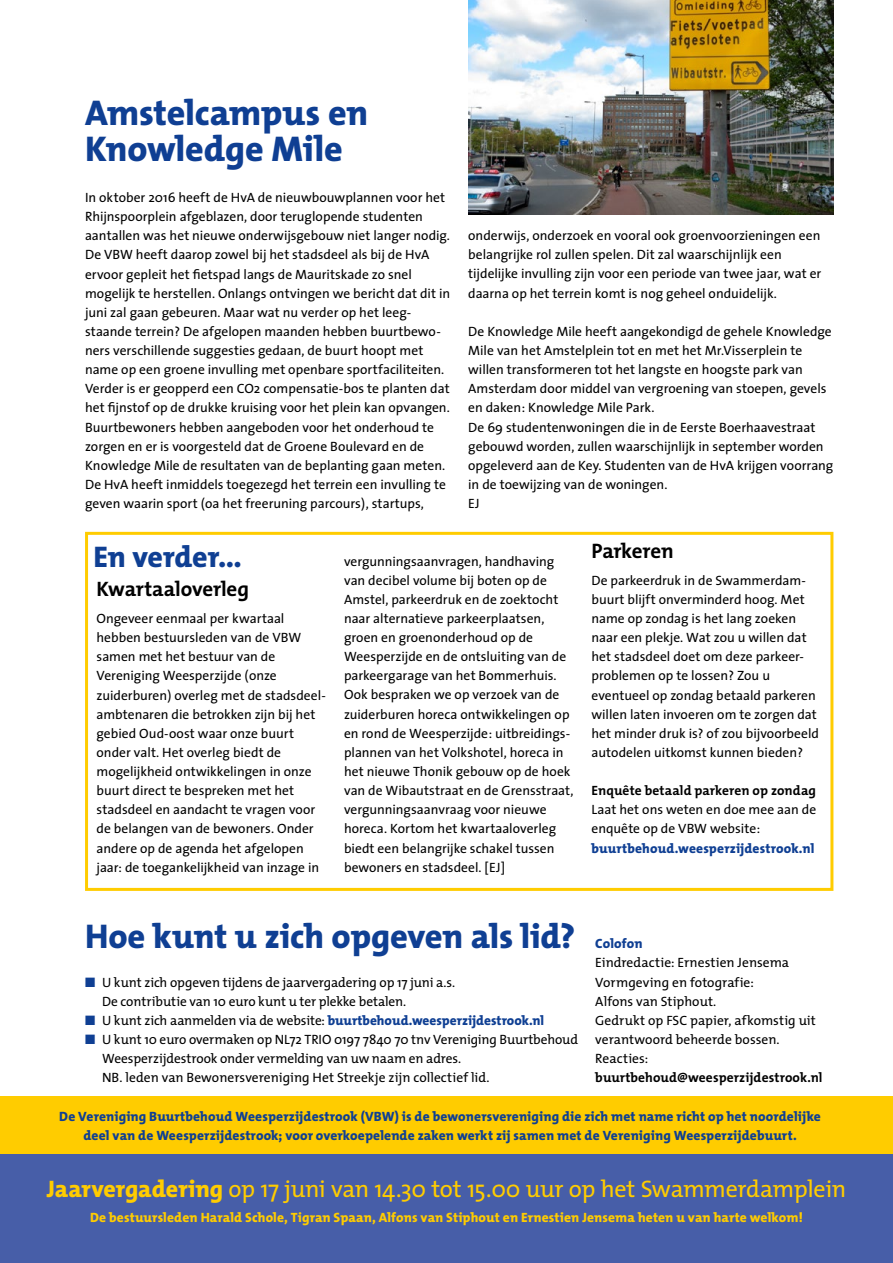
<style>
.page{position:relative;width:893px;height:1263px;background:#fff}
.page>*{position:absolute;margin:0;border:0;box-sizing:border-box;transform-origin:0 0}
.t1{font:800 36px/36px "The Mix";letter-spacing:-.005em;color:#0f3f93}
.t2{font:800 34.5px "The Mix";letter-spacing:-.005em;color:#0f3f93}
.t3{font:800 30px "The Mix";letter-spacing:-.005em;color:#0f3f93}
.t4{font:24px "The Mix";letter-spacing:-.015em;color:#fc0}
.t5{font:700 21px "The Mix";letter-spacing:-.005em;color:#000}
.t6{font:13.5px/19.2px "The Sans";color:#000}
.t7{font:13.5px/19.2px "The Mix";letter-spacing:-.005em;color:#000}
.t8{font:800 13.5px/19.2px "The Mix";letter-spacing:.01em;color:#0f3f93;text-align:center}
.t9{font:800 13.5px "The Mix";letter-spacing:.01em;color:#fc0}
.t10{font:700 13.5px "The Mix";letter-spacing:.005em;color:#000}
.s1{color:#0f3f93}
.s2{font-weight:400;color:#000}
.s3{font-weight:800}
</style>
<div class="page">
<div style="left:0;top:1154px;width:893px;height:109px;background:#475ea8"></div>
<div style="left:85px;top:532px;width:748px;height:359px;border:3px solid #fc0"></div>
<div style="left:0;top:1096px;width:893px;height:58px;background:#fc0"></div>
<img style="left:468px;top:0;width:366px;height:214px">
<h1 class="t1" style="left:85px;top:94px;width:285px">Amstelcampus en<br>Knowledge Mile</h1>
<p class="t6" style="left:85px;top:187px;width:367px">In oktober 2016 heeft de HvA de nieuwbouwplannen voor het Rhijnspoorplein afgeblazen, door teruglopende studenten aantallen was het nieuwe onderwijsgebouw niet langer nodig.<br>De VBW heeft daarop zowel bij het stadsdeel als bij de HvA ervoor gepleit het fietspad langs de Mauritskade zo snel mogelijk te herstellen. Onlangs ontvingen we bericht dat dit in juni zal gaan gebeuren. Maar wat nu verder op het leeg&shy;staande terrein? De afgelopen maanden hebben buurtbewo&shy;ners verschillende suggesties gedaan, de buurt hoopt met name op een groene invulling met openbare sportfaciliteiten.<br>Verder is er geopperd een CO2 compensatie-bos te planten dat het fijnstof op de drukke kruising voor het plein kan opvangen.<br>Buurtbewoners hebben aangeboden voor het onderhoud te zorgen en er is voorgesteld dat de Groene Boulevard en de Knowledge Mile de resultaten van de beplanting gaan meten.<br>De HvA heeft inmiddels toegezegd het terrein een invulling te geven waarin sport (oa het freeruning parcours), startups,</p>
<p class="t6" style="left:468px;top:226px;width:355px">onderwijs, onderzoek en vooral ook groenvoorzieningen een belangrijke rol zullen spelen. Dit zal waarschijnlijk een tijdelijke invulling zijn voor een periode van twee jaar, wat er daarna op het terrein komt is nog geheel onduidelijk.</p>
<p class="t6" style="left:468px;top:321px;width:367px">De Knowledge Mile heeft aangekondigd de gehele Knowledge Mile van het Amstelplein tot en met het Mr.Visserplein te willen transformeren tot het langste en hoogste park van Amsterdam door middel van vergroening van stoepen, gevels en daken: Knowledge Mile Park.<br>De 69 studentenwoningen die in de Eerste Boerhaavestraat gebouwd worden, zullen waarschijnlijk in september worden opgeleverd aan de Key. Studenten van de HvA krijgen voorrang in de toewijzing van de woningen.<br>EJ</p>
<h3 class="t3" style="left:94px;top:532px;width:150px">En verder…</h3>
<h3 class="t5" style="left:97px;top:572px;width:154px">Kwartaaloverleg</h3>
<p class="t6" style="left:97px;top:608px;width:231px">Ongeveer eenmaal per kwartaal hebben bestuursleden van de VBW samen met het bestuur van de Vereniging Weesperzijde (onze zuiderburen) overleg met de stadsdeel&shy;ambtenaren die betrokken zijn bij het gebied Oud-oost waar onze buurt onder valt. Het overleg biedt de mogelijkheid ontwikkelingen in onze buurt direct te bespreken met het stadsdeel en aandacht te vragen voor de belangen van de bewoners. Onder andere op de agenda het afgelopen jaar: de toegankelijkheid van inzage in</p>
<p class="t6" style="left:344px;top:551px;width:231px">vergunningsaanvragen, handhaving van decibel volume bij boten op de Amstel, parkeerdruk en de zoektocht naar alternatieve parkeerplaatsen, groen en groenonderhoud op de Weesperzijde en de ontsluiting van de parkeergarage van het Bommerhuis.<br>Ook bespraken we op verzoek van de zuiderburen horeca ontwikkelingen op en rond de Weesperzijde: uitbreidings&shy;plannen van het Volkshotel, horeca in het nieuwe Thonik gebouw op de hoek van de Wibautstraat en de Grensstraat, vergunningsaanvraag voor nieuwe horeca. Kortom het kwartaaloverleg biedt een belangrijke schakel tussen bewoners en stadsdeel. [EJ]</p>
<h3 class="t5" style="left:591px;top:533px;width:84px">Parkeren</h3>
<p class="t6" style="left:591px;top:570px;width:229px">De parkeerdruk in de Swammerdam&shy;buurt blijft onverminderd hoog. Met name op zondag is het lang zoeken naar een plekje. Wat zou u willen dat het stadsdeel doet om deze parkeer&shy;problemen op te lossen? Zou u eventueel op zondag betaald parkeren willen laten invoeren om te zorgen dat het minder druk is? of zou bijvoorbeeld autodelen uitkomst kunnen bieden?</p>
<p class="t10" style="left:591px;top:779px;width:226px">Enquête betaald parkeren op zondag</p>
<p class="t6" style="left:591px;top:800px;width:226px">Laat het ons weten en doe mee aan de enquête op de VBW website:</p>
<p class="t8" style="left:591px;top:838px;width:224px">buurtbehoud.weesperzijdestrook.nl</p>
<h2 class="t2" style="left:85px;top:907px;width:492px">Hoe kunt u zich opgeven als lid?</h2>
<p class="t7" style="left:102px;top:972px;width:355px;text-indent:-17px"><span class="s1">■</span> U kunt zich opgeven tijdens de jaarvergadering op 17 juni a.s.<br>De contributie van 10 euro kunt u ter plekke betalen.</p>
<p class="t8" style="left:85px;top:1010px;width:461px">■ <span class="s2">U kunt zich aanmelden via de website:</span> buurtbehoud.weesperzijdestrook.nl</p>
<p class="t7" style="left:102px;top:1029px;width:478px;text-indent:-17px"><span class="s1">■</span> U kunt 10 euro overmaken op NL72 TRIO 0197 7840 70 tnv Vereniging Buurtbehoud<br>Weesperzijdestrook onder vermelding van uw naam en adres.<br>NB. leden van Bewonersvereniging Het Streekje zijn collectief lid.</p>
<p class="t8" style="left:595px;top:934px;width:49px">Colofon</p>
<p class="t7" style="left:595px;top:953px;width:222px">Eindredactie: Ernestien Jensema<br>Vormgeving en fotografie:<br>Alfons van Stiphout.<br>Gedrukt op FSC papier, afkomstig uit verantwoord beheerde bossen.<br>Reacties:</p>
<p class="t10" style="left:595px;top:1066px;width:229px">buurtbehoud@weesperzijdestrook.nl</p>
<p class="t8" style="left:59px;top:1106px;width:763px">De Vereniging Buurtbehoud Weesperzijdestrook (VBW) is de bewonersvereniging die zich met name richt op het noordelijke deel van de Weesperzijdestrook; voor overkoepelende zaken werkt zij samen met de Vereniging Weesperzijdebuurt.</p>
<h3 class="t4" style="left:47px;top:1169px;width:801px"><span class="s3">Jaarvergadering</span> op 17 juni van 14.30 tot 15.00 uur op het Swammerdamplein</h3>
<p class="t9" style="left:90px;top:1206px;width:714px">De bestuursleden Harald Schole, Tigran Spaan, Alfons van Stiphout en Ernestien Jensema heten u van harte welkom!</p>
</div>
